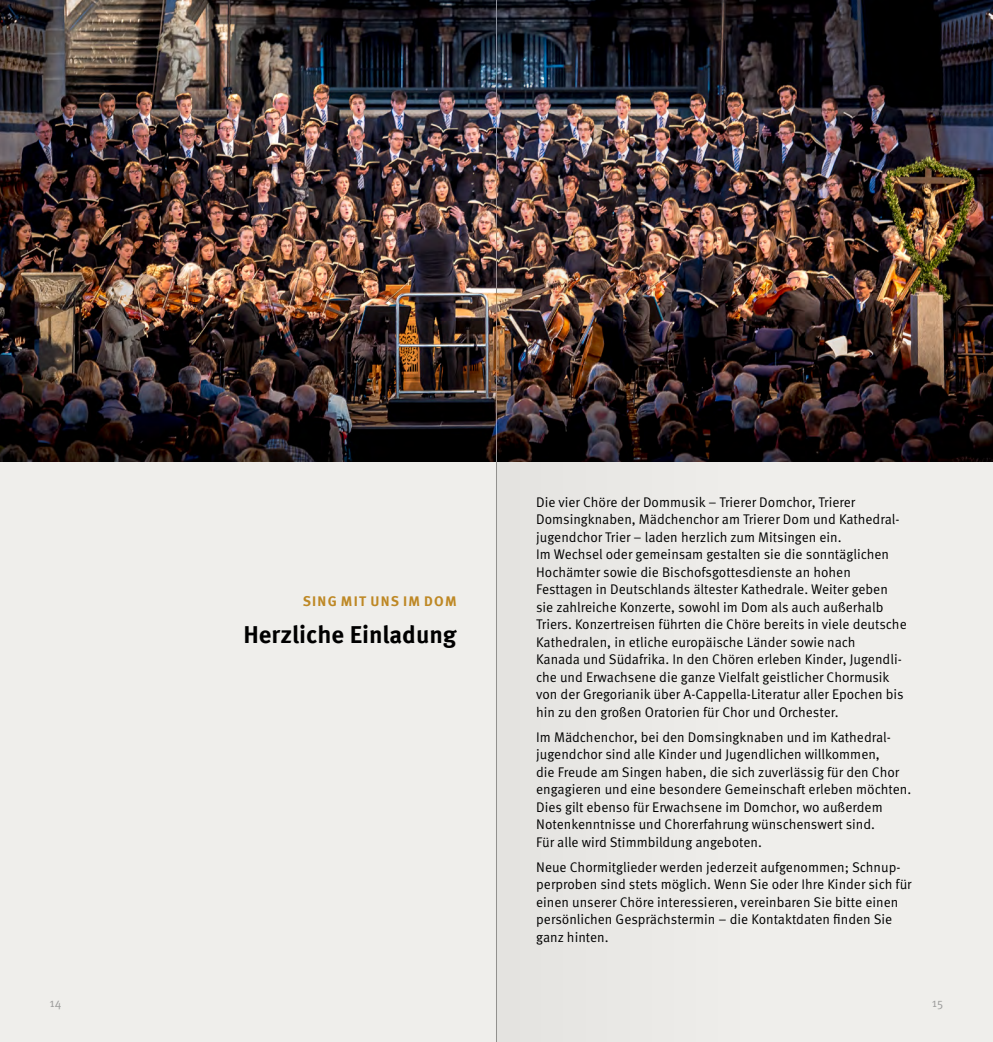
<style>
.page{position:relative;width:993px;height:1042px;background:#fff}
.page>*{position:absolute;margin:0;border:0;box-sizing:border-box;transform-origin:0 0}
.t1{font:700 24.5px "Meta Pro";color:#000}
.t2{font:14px/17.5px "Meta Pro";color:#000}
.t3{font:700 14px "Meta Pro";letter-spacing:.09em;color:#be8825}
.t4{font:12.25px "Meta Pro";color:#9d9d9c}
</style>
<div class="page">
<div style="left:496px;top:461px;width:496px;height:581px;background:#efeeeb"></div>
<div style="left:0;top:461px;width:496px;height:581px;background:#efeeeb"></div>
<img style="left:0;top:0;width:992px;height:461px">
<img style="left:496px;top:0;width:263px;height:1042px">
<p class="t3" style="left:302px;top:590px;width:155px">SING MIT UNS IM DOM</p>
<h1 class="t1" style="left:243px;top:615px;width:215px">Herzliche Einladung</h1>
<p class="t2" style="left:536px;top:493px;width:372px">Die vier Chöre der Dommusik – Trierer Domchor, Trierer Domsingknaben, Mädchenchor am Trierer Dom und Kathedral&shy;jugendchor Trier – laden herzlich zum Mitsingen ein.<br>Im Wechsel oder gemeinsam gestalten sie die sonntäglichen Hochämter sowie die Bischofsgottesdienste an hohen Festtagen in Deutschlands ältester Kathedrale. Weiter geben sie zahlreiche Konzerte, sowohl im Dom als auch außerhalb Triers. Konzertreisen führten die Chöre bereits in viele deutsche Kathedralen, in etliche europäische Länder sowie nach<br>Kanada und Südafrika. In den Chören erleben Kinder, Jugendli&shy;che und Erwachsene die ganze Vielfalt geistlicher Chormusik von der Gregorianik über A-Cappella-Literatur aller Epochen bis hin zu den großen Oratorien für Chor und Orchester.</p>
<p class="t2" style="left:536px;top:728px;width:376px">Im Mädchenchor, bei den Domsingknaben und im Kathedral&shy;jugendchor sind alle Kinder und Jugendlichen willkommen,<br>die Freude am Singen haben, die sich zuverlässig für den Chor engagieren und eine besondere Gemeinschaft erleben möchten.<br>Dies gilt ebenso für Erwachsene im Domchor, wo außerdem Notenkenntnisse und Chorerfahrung wünschenswert sind.<br>Für alle wird Stimmbildung angeboten.</p>
<p class="t2" style="left:536px;top:858px;width:377px">Neue Chormitglieder werden jederzeit aufgenommen; Schnup&shy;perproben sind stets möglich. Wenn Sie oder Ihre Kinder sich für einen unserer Chöre interessieren, vereinbaren Sie bitte einen persönlichen Gesprächstermin – die Kontaktdaten finden Sie ganz hinten.</p>
<p class="t4" style="left:50px;top:994px;width:13px">14</p>
<p class="t4" style="left:931px;top:994px;width:13px">15</p>
</div>
